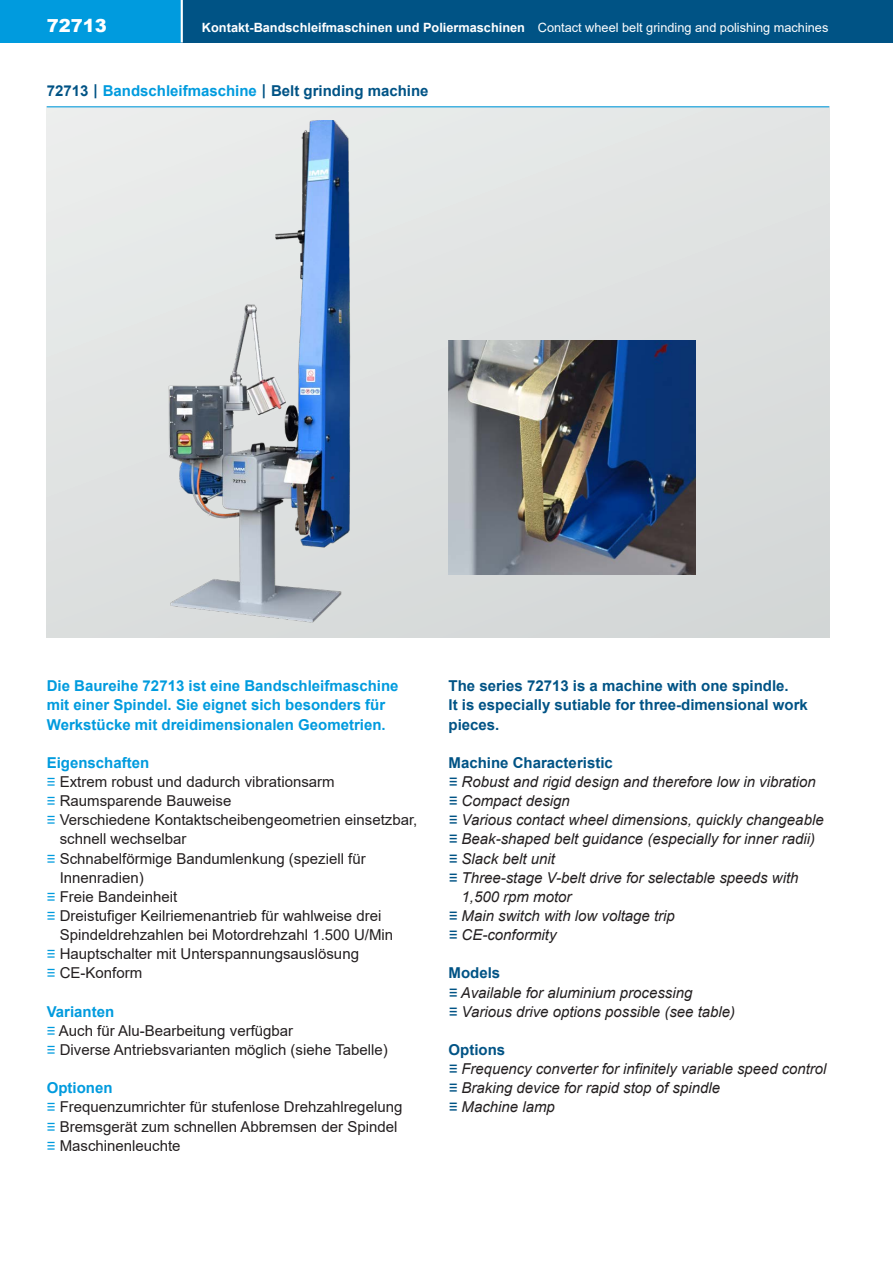
<style>
.page{position:relative;width:893px;height:1263px;background:#fff}
.page>*{position:absolute;margin:0;border:0;box-sizing:border-box;transform-origin:0 0}
.t1{font:900 18px "Arial";color:#fff}
.t2{font:15px/19.2px "Arial";color:#231f20}
.t3{font:italic 15px/19px "Arial";color:#231f20}
.t4{font:700 15px/19.2px "Arial";color:#005385}
.t5{font:700 15px/19.2px "Arial";color:#009bde}
.t6{font:700 12.75px "Arial";color:#fff}
.s1{font-weight:400}
.s2{color:#009bde}
.s3{font-weight:700;color:#009bde}
.s4{color:#005385}
.s5{font-weight:700;font-style:normal;color:#005385}
</style>
<div class="page">
<div style="left:181px;top:0;width:712px;height:43px;background:#005385"></div>
<div style="left:0;top:0;width:181px;height:43px;background:#009bde"></div>
<hr style="left:181px;top:0;width:2px;height:43px;background:#fff">
<div style="left:47px;top:106px;width:782px;height:532px;background:#dfe1e1"></div>
<hr style="left:47px;top:106px;width:782px;height:1px;background:#009bde">
<img style="left:107px;top:120px;width:244px;height:503px">
<img style="left:449px;top:340px;width:246px;height:234px">
<p class="t1" style="left:47px;top:12px;width:62px">72713</p>
<p class="t6" style="left:202px;top:18px;width:628px">Kontakt-Bandschleifmaschinen und Poliermaschinen <span class="s1">Contact wheel belt grinding and polishing machines</span></p>
<p class="t4" style="left:47px;top:81px;width:383px">72713 | <span class="s2">Bandschleifmaschine</span> | Belt grinding machine</p>
<p class="t5" style="left:47px;top:677px;width:353px">Die Baureihe 72713 ist eine Bandschleifmaschine mit einer Spindel. Sie eignet sich besonders für<br>Werkstücke mit dreidimensionalen Geometrien.</p>
<p class="t5" style="left:47px;top:753px;width:104px">Eigenschaften</p>
<p class="t2" style="left:47px;top:772px;width:290px"><span class="s2">≡</span> Extrem robust und dadurch vibrationsarm</p>
<p class="t2" style="left:47px;top:791px;width:186px"><span class="s2">≡</span> Raumsparende Bauweise</p>
<p class="t2" style="left:47px;top:810px;width:372px"><span class="s2">≡</span> Verschiedene Kontaktscheibengeometrien einsetzbar,</p>
<p class="t2" style="left:60px;top:829px;width:128px">schnell wechselbar</p>
<p class="t2" style="left:47px;top:849px;width:320px"><span class="s2">≡</span> Schnabelförmige Bandumlenkung (speziell für</p>
<p class="t2" style="left:60px;top:868px;width:86px">Innenradien)</p>
<p class="t2" style="left:47px;top:887px;width:132px"><span class="s2">≡</span> Freie Bandeinheit</p>
<p class="t2" style="left:47px;top:906px;width:336px"><span class="s2">≡</span> Dreistufiger Keilriemenantrieb für wahlweise drei</p>
<p class="t2" style="left:60px;top:925px;width:335px">Spindeldrehzahlen bei Motordrehzahl 1.500 U/Min</p>
<p class="t2" style="left:47px;top:944px;width:314px"><span class="s2">≡</span> Hauptschalter mit Unterspannungsauslösung</p>
<p class="t2" style="left:47px;top:963px;width:97px"><span class="s2">≡</span> CE-Konform</p>
<p class="t2" style="left:47px;top:1002px;width:343px"><span class="s3">Varianten<br></span><span class="s2">≡</span> Auch für Alu-Bearbeitung verfügbar<br><span class="s2">≡</span> Diverse Antriebsvarianten möglich (siehe Tabelle)</p>
<p class="t2" style="left:47px;top:1078px;width:357px"><span class="s3">Optionen<br></span><span class="s2">≡</span> Frequenzumrichter für stufenlose Drehzahlregelung <span class="s2">≡</span> Bremsgerät zum schnellen Abbremsen der Spindel <span class="s2">≡</span> Maschinenleuchte</p>
<p class="t4" style="left:449px;top:677px;width:361px">The series 72713 is a machine with one spindle.<br>It is especially sutiable for three-dimensional work pieces.</p>
<p class="t4" style="left:449px;top:753px;width:166px">Machine Characteristic</p>
<p class="t3" style="left:449px;top:772px;width:369px"><span class="s4">≡</span> Robust and rigid design and therefore low in vibration</p>
<p class="t3" style="left:449px;top:791px;width:123px"><span class="s4">≡</span> Compact design</p>
<p class="t3" style="left:449px;top:811px;width:377px"><span class="s4">≡</span> Various contact wheel dimensions, quickly changeable</p>
<p class="t3" style="left:449px;top:830px;width:368px"><span class="s4">≡</span> Beak-shaped belt guidance (especially for inner radii)</p>
<p class="t3" style="left:449px;top:849px;width:108px"><span class="s4">≡</span> Slack belt unit</p>
<p class="t3" style="left:449px;top:868px;width:352px"><span class="s4">≡</span> Three-stage V-belt drive for selectable speeds with</p>
<p class="t3" style="left:462px;top:887px;width:112px">1,500 rpm motor</p>
<p class="t3" style="left:449px;top:906px;width:228px"><span class="s4">≡</span> Main switch with low voltage trip</p>
<p class="t3" style="left:449px;top:925px;width:109px"><span class="s4">≡</span> CE-conformity</p>
<p class="t3" style="left:449px;top:964px;width:288px"><span class="s5">Models<br></span><span class="s4">≡</span> Available for aluminium processing<br><span class="s4">≡</span> Various drive options possible (see table)</p>
<p class="t3" style="left:449px;top:1040px;width:379px"><span class="s5">Options<br></span><span class="s4">≡</span> Frequency converter for infinitely variable speed control <span class="s4">≡</span> Braking device for rapid stop of spindle<br><span class="s4">≡</span> Machine lamp</p>
</div>
